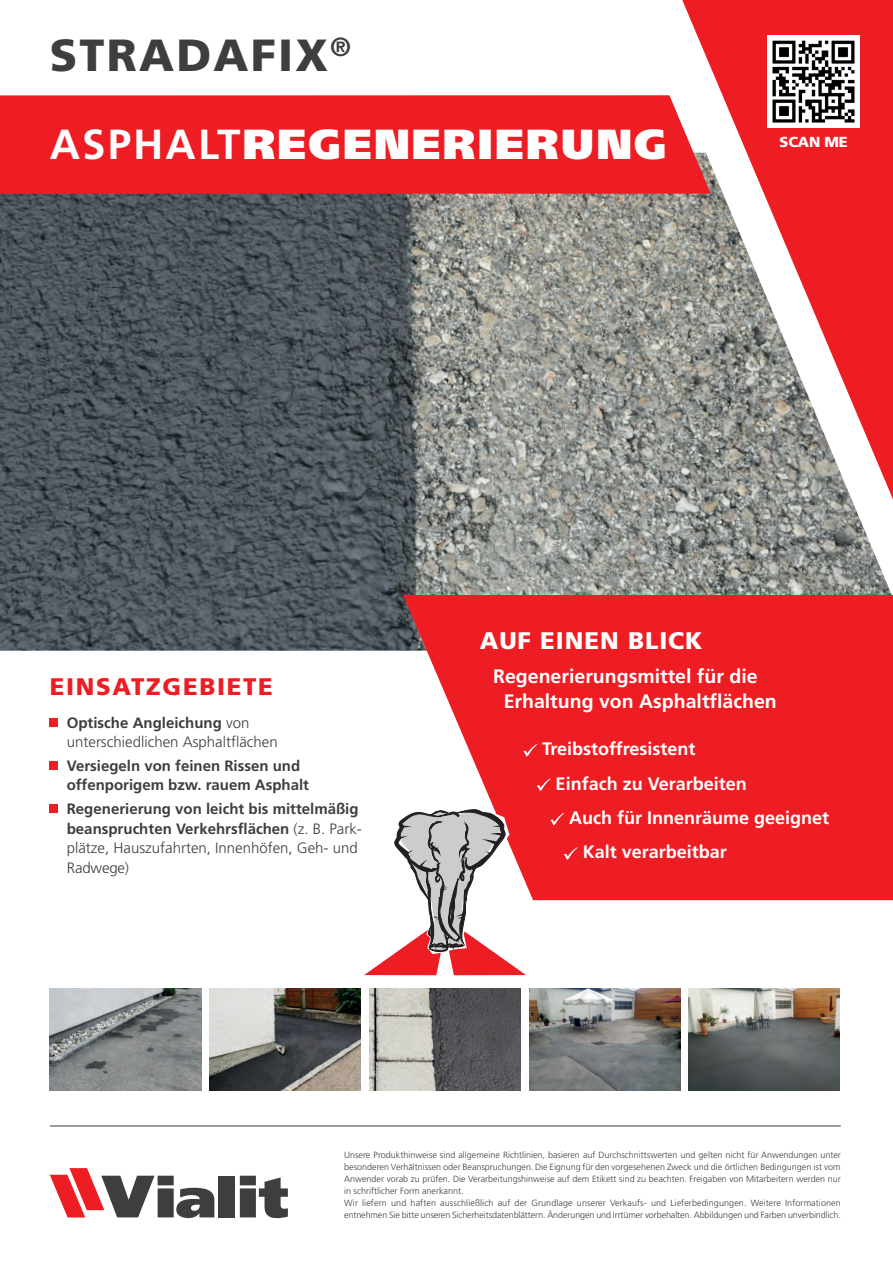
<style>
.page{position:relative;width:893px;height:1261px;background:#fff}
.page>*{position:absolute;margin:0;border:0;box-sizing:border-box;transform-origin:0 0}
.t1{font:900 45px "Frutiger";letter-spacing:.05em;color:#3e3e3f}
.t2{font:900 42px "Frutiger";letter-spacing:.05em;color:#fff}
.t3{font:900 24px "Frutiger";letter-spacing:.07em;color:#ee1d23}
.t4{font:900 24px "Frutiger";letter-spacing:.04em;color:#fff}
.t5{font:700 19.5px/25.5px "Frutiger";color:#fff}
.t6{font:700 18px "Frutiger";color:#fff}
.t7{font:700 15px/19.5px "Frutiger";color:#3e3e3f}
.t8{font:300 15px/19.5px "Frutiger";color:#3e3e3f}
.t9{font:900 14.55px "Frutiger";letter-spacing:-.01em;color:#fff}
.t10{font:300 9px/12px "Frutiger";color:#3e3e3f}
.s1{font-weight:700}
.s2{font-weight:300}
</style>
<div class="page">
<hr style="left:50px;top:1125px;width:791px;height:1px;background:#3e3e3f">
<svg style="left:682px;top:0;width:211px;height:153px;background:#f03e44"></svg>
<div style="left:767px;top:35px;width:93px;height:93px;background:#fff"></div>
<div style="left:219px;top:1175px;width:16px;height:42px;background:#3e3e3f"></div>
<svg style="left:240px;top:1175px;width:48px;height:43px"></svg>
<svg style="left:50px;top:1168px;width:164px;height:50px"></svg>
<img style="left:0;top:153px;width:893px;height:498px">
<div style="left:50px;top:718px;width:8px;height:8px;background:#ee1d23"></div>
<div style="left:50px;top:761px;width:8px;height:9px;background:#ee1d23"></div>
<div style="left:50px;top:805px;width:8px;height:8px;background:#ee1d23"></div>
<img style="left:529px;top:988px;width:152px;height:102px">
<img style="left:209px;top:988px;width:152px;height:102px">
<img style="left:688px;top:988px;width:152px;height:102px">
<img style="left:369px;top:988px;width:152px;height:102px">
<img style="left:50px;top:988px;width:151px;height:102px">
<div style="left:0;top:95px;width:711px;height:99px;background:#ee1d23"></div>
<svg style="left:403px;top:595px;width:490px;height:305px;background:#ee2c32"></svg>
<svg style="left:523px;top:744px;width:14px;height:13px"></svg>
<svg style="left:537px;top:778px;width:14px;height:13px"></svg>
<svg style="left:550px;top:813px;width:14px;height:12px"></svg>
<svg style="left:564px;top:847px;width:14px;height:13px"></svg>
<img style="left:772px;top:40px;width:83px;height:83px">
<svg style="left:364px;top:807px;width:164px;height:168px"></svg>
<h1 class="t1" style="left:50px;top:28px;width:303px">STRADAFIX<sup>®</sup></h1>
<h2 class="t2" style="left:50px;top:119px;width:619px"><span class="s1">ASPHALT</span>REGENERIERUNG</h2>
<h3 class="t9" style="left:779px;top:133px;width:70px">SCAN ME</h3>
<h3 class="t3" style="left:50px;top:672px;width:224px">EINSATZGEBIETE</h3>
<h3 class="t8" style="left:67px;top:713px;width:212px"><span class="s1">Optische Angleichung</span> von unterschiedlichen Asphaltflächen</h3>
<h3 class="t7" style="left:67px;top:756px;width:244px">Versiegeln von feinen Rissen und offenporigem bzw. rauem Asphalt</h3>
<h3 class="t7" style="left:67px;top:799px;width:297px">Regenerierung von leicht bis mittelmäßig beanspruchten Verkehrsflächen <span class="s2">(z. B. Park&shy;plätze, Hauszufahrten, Innenhöfen, Geh- und Radwege)</span></h3>
<h3 class="t4" style="left:480px;top:626px;width:224px">AUF EINEN BLICK</h3>
<h3 class="t5" style="left:504px;top:663px;width:275px;text-indent:-10px">Regenerierungsmittel für die<br>Erhaltung von Asphaltflächen</h3>
<h3 class="t6" style="left:542px;top:738px;width:155px">Treibstoffresistent</h3>
<h3 class="t6" style="left:556px;top:773px;width:193px">Einfach zu Verarbeiten</h3>
<h3 class="t6" style="left:569px;top:807px;width:262px">Auch für Innenräume geeignet</h3>
<h3 class="t6" style="left:583px;top:841px;width:146px">Kalt verarbeitbar</h3>
<p class="t10" style="left:344px;top:1149px;width:498px">Unsere Produkthinweise sind allgemeine Richtlinien, basieren auf Durchschnittswerten und gelten nicht für Anwendungen unter besonderen Verhältnissen oder Beanspruchungen. Die Eignung für den vorgesehenen Zweck und die örtlichen Bedingungen ist vom Anwender vorab zu prüfen. Die Verarbeitungshinweise auf dem Etikett sind zu beachten. Freigaben von Mitarbeitern werden nur in schriftlicher Form anerkannt.<br>Wir liefern und haften ausschließlich auf der Grundlage unserer Verkaufs- und Lieferbedingungen. Weitere Informationen entnehmen Sie bitte unseren Sicherheitsdatenblättern. Änderungen und Irrtümer vorbehalten. Abbildungen und Farben unverbindlich.</p>
</div>
